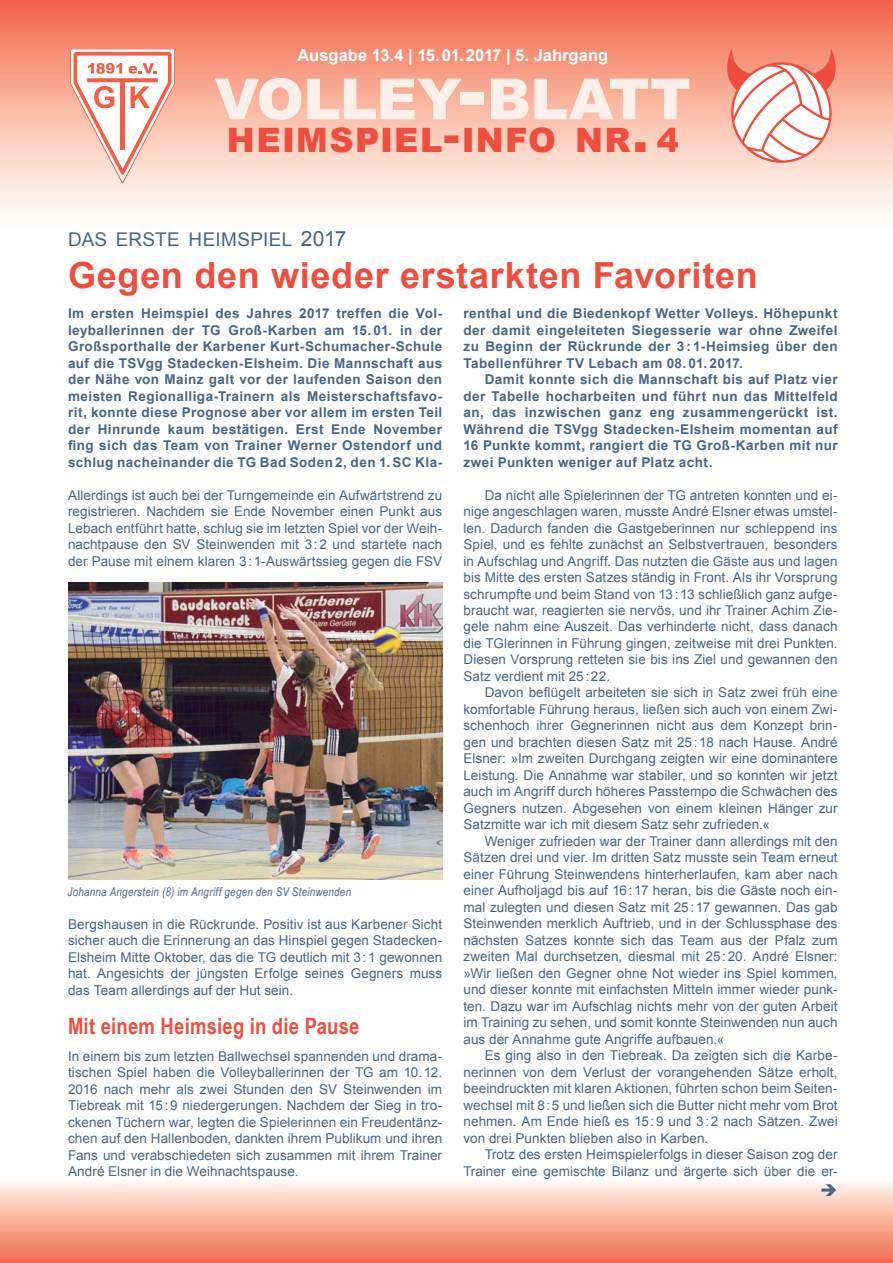
<style>
.page{position:relative;width:893px;height:1263px;background:#fff}
.page>*{position:absolute;margin:0;border:0;box-sizing:border-box;transform-origin:0 0}
.t1{font:900 56.7px "Arial";letter-spacing:-.01em;color:#fdefe9}
.t2{font:700 36px "Arial";letter-spacing:.02em;color:#ef4d3d}
.t3{font:900 33.6px "Arial";letter-spacing:.04em;color:#ef4d3d}
.t4{font:700 22.5px "Arial Narrow";letter-spacing:.01em;color:#ef4d3d}
.t5{font:18.9px "Arial";letter-spacing:.015em;color:#456786}
.t6{font:700 16.5px "Arial";letter-spacing:.005em;color:#fff}
.t7{font:13.5px/16.5px "Arial";letter-spacing:.005em;color:#456786;text-align:justify}
.t8{font:700 13.5px/16.5px "Arial";letter-spacing:.035em;color:#456786;text-align:justify}
.t9{font:italic 12px "Arial Narrow";letter-spacing:.02em;color:#456786}
.s1{font-size:81px}
.s2{font-size:48px}
.s3{font-size:33px}
.s4{font-size:21px}
</style>
<div class="page">
<div style="left:0;top:1178px;width:893px;height:85px;background:linear-gradient(to bottom,#fffbf3,#f26a4b)"></div>
<div style="left:0;top:0;width:893px;height:239px;background:linear-gradient(to bottom,#f26b4c,#fff)"></div>
<svg style="left:727px;top:48px;width:109px;height:115px"></svg>
<svg style="left:70px;top:48px;width:105px;height:135px"></svg>
<img style="left:68px;top:583px;width:374px;height:297px">
<svg style="left:821px;top:1184px;width:15px;height:12px"></svg>
<p class="t6" style="left:297px;top:44px;width:312px">Ausgabe 13.4 | 15.01.2017 | 5. Jahrgang</p>
<h1 class="t1" style="left:215px;top:58px;width:478px">VOLLEY<span class="s1">-</span>BLATT</h1>
<h3 class="t3" style="left:227px;top:115px;width:453px">HEIMSPIEL<span class="s2">-</span>INFO NR<span class="s2">.</span> <span class="s3">4</span></h3>
<h3 class="t5" style="left:68px;top:227px;width:280px">DAS ERSTE HEIMSPIEL <span class="s4">2017</span></h3>
<h2 class="t2" style="left:68px;top:251px;width:691px">Gegen den wieder erstarkten Favoriten</h2>
<p class="t8" style="left:68px;top:305px;width:376px">Im ersten Heimspiel des Jahres 2017 treffen die Vol&shy;leyballerinnen der TG Groß-Karben am 15. 01. in der Großsporthalle der Karbener Kurt-Schumacher-Schule auf die TSVgg Stadecken-Elsheim. Die Mannschaft aus der Nähe von Mainz galt vor der laufenden Saison den meisten Regionalliga-Trainern als Meisterschaftsfavo&shy;rit, konnte diese Prognose aber vor allem im ersten Teil der Hinrunde kaum bestätigen. Erst Ende November fing sich das Team von Trainer Werner Ostendorf und schlug nacheinander die TG Bad Soden 2, den 1.SC Kla-</p>
<p class="t7" style="left:68px;top:487px;width:376px">Allerdings ist auch bei der Turngemeinde ein Aufwärtstrend zu registrieren. Nachdem sie Ende November einen Punkt aus Lebach entführt hatte, schlug sie im letzten Spiel vor der Weih&shy;nachtpause den SV Steinwenden mit 3:2 und startete nach der Pause mit einem klaren 3:1-Auswärtssieg gegen die FSV</p>
<p class="t9" style="left:67px;top:883px;width:285px">Johanna Angerstein (8) im Angriff gegen den SV Steinwenden</p>
<p class="t7" style="left:68px;top:916px;width:376px">Bergshausen in die Rückrunde. Positiv ist aus Karbener Sicht sicher auch die Erinnerung an das Hinspiel gegen Stadecken-Elsheim Mitte Oktober, das die TG deutlich mit 3:1 gewonnen hat. Angesichts der jüngsten Erfolge seines Gegners muss das Team allerdings auf der Hut sein.</p>
<h3 class="t4" style="left:68px;top:1009px;width:293px">Mit einem Heimsieg in die Pause</h3>
<p class="t7" style="left:68px;top:1048px;width:376px">In einem bis zum letzten Ballwechsel spannenden und drama&shy;tischen Spiel haben die Volleyballerinnen der TG am 10.12.<br>2016 nach mehr als zwei Stunden den SV Steinwenden im Tiebreak mit 15:9 niedergerungen. Nachdem der Sieg in tro&shy;ckenen Tüchern war, legten die Spielerinnen ein Freudentänz&shy;chen auf den Hallenboden, dankten ihrem Publikum und ihren Fans und verabschiedeten sich zusammen mit ihrem Trainer André Elsner in die Weihnachtspause.</p>
<p class="t8" style="left:463px;top:305px;width:376px">renthal und die Biedenkopf Wetter Volleys. Höhepunkt der damit eingeleiteten Siegesserie war ohne Zweifel zu Beginn der Rückrunde der 3 : 1-Heimsieg über den Tabellenführer TV Lebach am 08. 01. 2017.</p>
<p class="t8" style="left:463px;top:371px;width:376px;text-indent:21px">Damit konnte sich die Mannschaft bis auf Platz vier der Tabelle hocharbeiten und führt nun das Mittelfeld an, das inzwischen ganz eng zusammengerückt ist.<br>Während die TSVgg Stadecken-Elsheim momentan auf 16 Punkte kommt, rangiert die TG Groß-Karben mit nur zwei Punkten weniger auf Platz acht.</p>
<p class="t7" style="left:463px;top:487px;width:376px;text-indent:21px">Da nicht alle Spielerinnen der TG antreten konnten und ei&shy;nige angeschlagen waren, musste André Elsner etwas umstel&shy;len. Dadurch fanden die Gastgeberinnen nur schleppend ins Spiel, und es fehlte zunächst an Selbstvertrauen, besonders in Aufschlag und Angriff. Das nutzten die Gäste aus und lagen bis Mitte des ersten Satzes ständig in Front. Als ihr Vorsprung schrumpfte und beim Stand von 13:13 schließlich ganz aufge&shy;braucht war, reagierten sie nervös, und ihr Trainer Achim Zie&shy;gele nahm eine Auszeit. Das verhinderte nicht, dass danach die TGlerinnen in Führung gingen, zeitweise mit drei Punkten.<br>Diesen Vorsprung retteten sie bis ins Ziel und gewannen den Satz verdient mit 25:22.</p>
<p class="t7" style="left:463px;top:685px;width:376px;text-indent:21px">Davon beflügelt arbeiteten sie sich in Satz zwei früh eine komfortable Führung heraus, ließen sich auch von einem Zwi&shy;schenhoch ihrer Gegnerinnen nicht aus dem Konzept brin&shy;gen und brachten diesen Satz mit 25:18 nach Hause. André Elsner: »Im zweiten Durchgang zeigten wir eine dominantere Leistung. Die Annahme war stabiler, und so konnten wir jetzt auch im Angriff durch höheres Passtempo die Schwächen des Gegners nutzen. Abgesehen von einem kleinen Hänger zur Satzmitte war ich mit diesem Satz sehr zufrieden.«</p>
<p class="t7" style="left:463px;top:833px;width:376px;text-indent:21px">Weniger zufrieden war der Trainer dann allerdings mit den Sätzen drei und vier. Im dritten Satz musste sein Team erneut einer Führung Steinwendens hinterherlaufen, kam aber nach einer Aufholjagd bis auf 16:17 heran, bis die Gäste noch ein&shy;mal zulegten und diesen Satz mit 25:17 gewannen. Das gab Steinwenden merklich Auftrieb, und in der Schlussphase des nächsten Satzes konnte sich das Team aus der Pfalz zum zweiten Mal durchsetzen, diesmal mit 25:20. André Elsner: »Wir ließen den Gegner ohne Not wieder ins Spiel kommen, und dieser konnte mit einfachsten Mitteln immer wieder punk&shy;ten. Dazu war im Aufschlag nichts mehr von der guten Arbeit im Training zu sehen, und somit konnte Steinwenden nun auch aus der Annahme gute Angriffe aufbauen.«</p>
<p class="t7" style="left:463px;top:1047px;width:376px;text-indent:21px">Es ging also in den Tiebreak. Da zeigten sich die Karbe&shy;nerinnen von dem Verlust der vorangehenden Sätze erholt, beeindruckten mit klaren Aktionen, führten schon beim Seiten&shy;wechsel mit 8:5 und ließen sich die Butter nicht mehr vom Brot nehmen. Am Ende hieß es 15:9 und 3:2 nach Sätzen. Zwei von drei Punkten blieben also in Karben.</p>
<p class="t7" style="left:463px;top:1146px;width:376px;text-align:right">Trotz des ersten Heimspielerfolgs in dieser Saison zog der<br>Trainer eine gemischte Bilanz und ärgerte sich über die er-</p>
</div>
